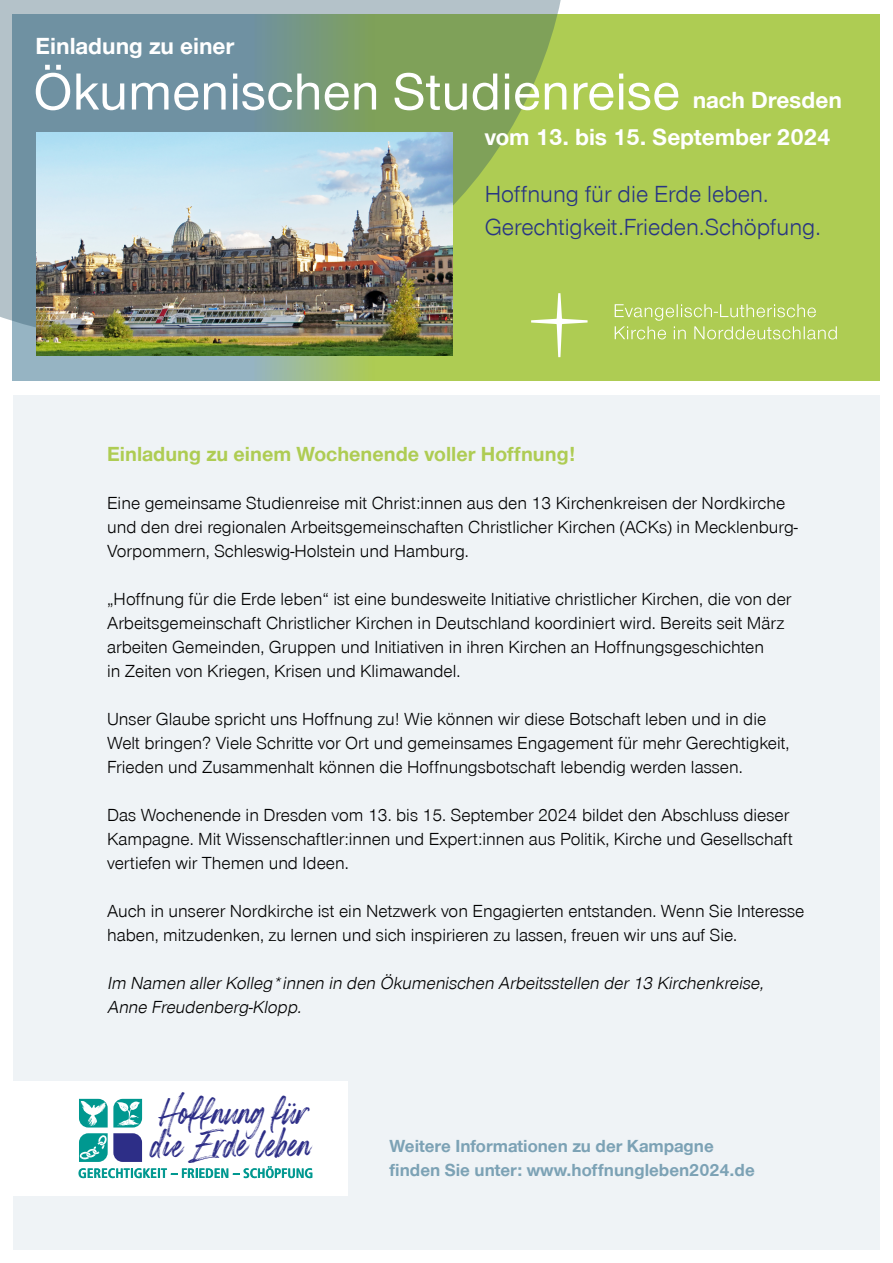
<style>
.page{position:relative;width:893px;height:1263px;background:#fff}
.page>*{position:absolute;margin:0;border:0;box-sizing:border-box;transform-origin:0 0}
.Headline{font:500 54px "Nordelbica";color:#fff}
.t1{font:45.9px "Boston Skyline Rough";color:#2d2e87}
.t2{font:24px "Nordelbica";color:#283583}
.Headline-2{font:700 24px "Nordelbica";color:#fff}
.t3{font:700 21px "Nordelbica";color:#aecc53}
.t4{font:18px/24px "Nordelbica";color:#000}
.t5{font:italic 18px "Nordelbica";color:#000}
.t6{font:700 18px "Nordelbica";color:#7ca2b5}
.t7{font:700 condensed 13.5px "Frutiger LT Pro";color:#009890}
.s1{font-family:"Boston Skyline Rough Alt"}
</style>
<div class="page">
<div style="left:13px;top:396px;width:866px;height:854px;background:#eff3f6"></div>
<div style="left:12px;top:14px;width:716px;height:367px;background:#96b4c3"></div>
<div style="left:254px;top:14px;width:625px;height:367px;background:#aecc53"></div>
<svg style="left:0;top:0;width:561px;height:340px"></svg>
<svg style="left:531px;top:293px;width:57px;height:64px"></svg>
<svg style="left:615px;top:304px;width:222px;height:35px"></svg>
<img style="left:37px;top:132px;width:416px;height:224px">
<div style="left:0;top:1081px;width:347px;height:114px;background:#fff"></div>
<svg style="left:79px;top:1099px;width:63px;height:28px"></svg>
<svg style="left:79px;top:1133px;width:233px;height:45px"></svg>
<p class="Headline-2" style="left:36px;top:32px;width:200px">Einladung zu einer</p>
<p class="Headline" style="left:33px;top:60px;width:648px">Ökumenischen Studienreise</p>
<p class="Headline-2" style="left:485px;top:123px;width:347px">vom 13. bis 15. September 2024</p>
<p class="Headline-2" style="left:693px;top:86px;width:151px">nach Dresden</p>
<p class="t2" style="left:485px;top:180px;width:285px">Hoffnung für die Erde leben.</p>
<p class="t2" style="left:485px;top:213px;width:337px">Gerechtigkeit.Frieden.Schöpfung.</p>
<p class="t3" style="left:107px;top:441px;width:470px">Einladung zu einem Wochenende voller Hoffnung!</p>
<p class="t4" style="left:107px;top:491px;width:680px">Eine gemeinsame Studienreise mit Christ:innen aus den 13 Kirchenkreisen der Nordkirche</p>
<p class="t4" style="left:107px;top:515px;width:692px">und den drei regionalen Arbeitsgemeinschaften Christlicher Kirchen (ACKs) in Mecklenburg-</p>
<p class="t4" style="left:107px;top:539px;width:363px">Vorpommern, Schleswig-Holstein und Hamburg.</p>
<p class="t4" style="left:107px;top:587px;width:686px">„Hoffnung für die Erde leben“ ist eine bundesweite Initiative christlicher Kirchen, die von der<br>Arbeitsgemeinschaft Christlicher Kirchen in Deutschland koordiniert wird. Bereits seit März</p>
<p class="t4" style="left:107px;top:635px;width:658px">arbeiten Gemeinden, Gruppen und Initiativen in ihren Kirchen an Hoffnungsgeschichten</p>
<p class="t4" style="left:107px;top:659px;width:355px">in Zeiten von Kriegen, Krisen und Klimawandel.</p>
<p class="t4" style="left:107px;top:707px;width:661px">Unser Glaube spricht uns Hoffnung zu! Wie können wir diese Botschaft leben und in die</p>
<p class="t4" style="left:107px;top:731px;width:684px">Welt bringen? Viele Schritte vor Ort und gemeinsames Engagement für mehr Gerechtigkeit,</p>
<p class="t4" style="left:107px;top:755px;width:637px">Frieden und Zusammenhalt können die Hoffnungsbotschaft lebendig werden lassen.</p>
<p class="t4" style="left:107px;top:803px;width:687px">Das Wochenende in Dresden vom 13. bis 15. September 2024 bildet den Abschluss dieser<br>Kampagne. Mit Wissenschaftler:innen und Expert:innen aus Politik, Kirche und Gesellschaft</p>
<p class="t4" style="left:107px;top:851px;width:243px">vertiefen wir Themen und Ideen.</p>
<p class="t4" style="left:107px;top:899px;width:699px">Auch in unserer Nordkirche ist ein Netzwerk von Engagierten entstanden. Wenn Sie Interesse haben, mitzudenken, zu lernen und sich inspirieren zu lassen, freuen wir uns auf Sie.</p>
<p class="t5" style="left:107px;top:973px;width:661px">Im Namen allerKolleg*innen in den Ökumenischen Arbeitsstellen der13 Kirchenkreise,</p>
<p class="t5" style="left:107px;top:997px;width:199px">Anne Freudenberg-Klopp.</p>
<p class="t1" style="left:156px;top:1083px;width:155px"><span class="s1">H</span>of<span class="s1">f</span>nung fü<span class="s1">r</span></p>
<p class="t1" style="left:152px;top:1115px;width:161px"><span class="s1">d</span>i<span class="s1">e</span> Erde le<span class="s1">b</span>en</p>
<p class="t6" style="left:389px;top:1135px;width:326px">Weitere Informationen zu der Kampagne</p>
<p class="t7" style="left:78px;top:1165px;width:237px">GERECHTIGKEIT – FRIEDEN – SCHÖPFUNG</p>
<p class="t6" style="left:389px;top:1159px;width:367px">finden Sie unter: www.hoffnungleben2024.de</p>
</div>
